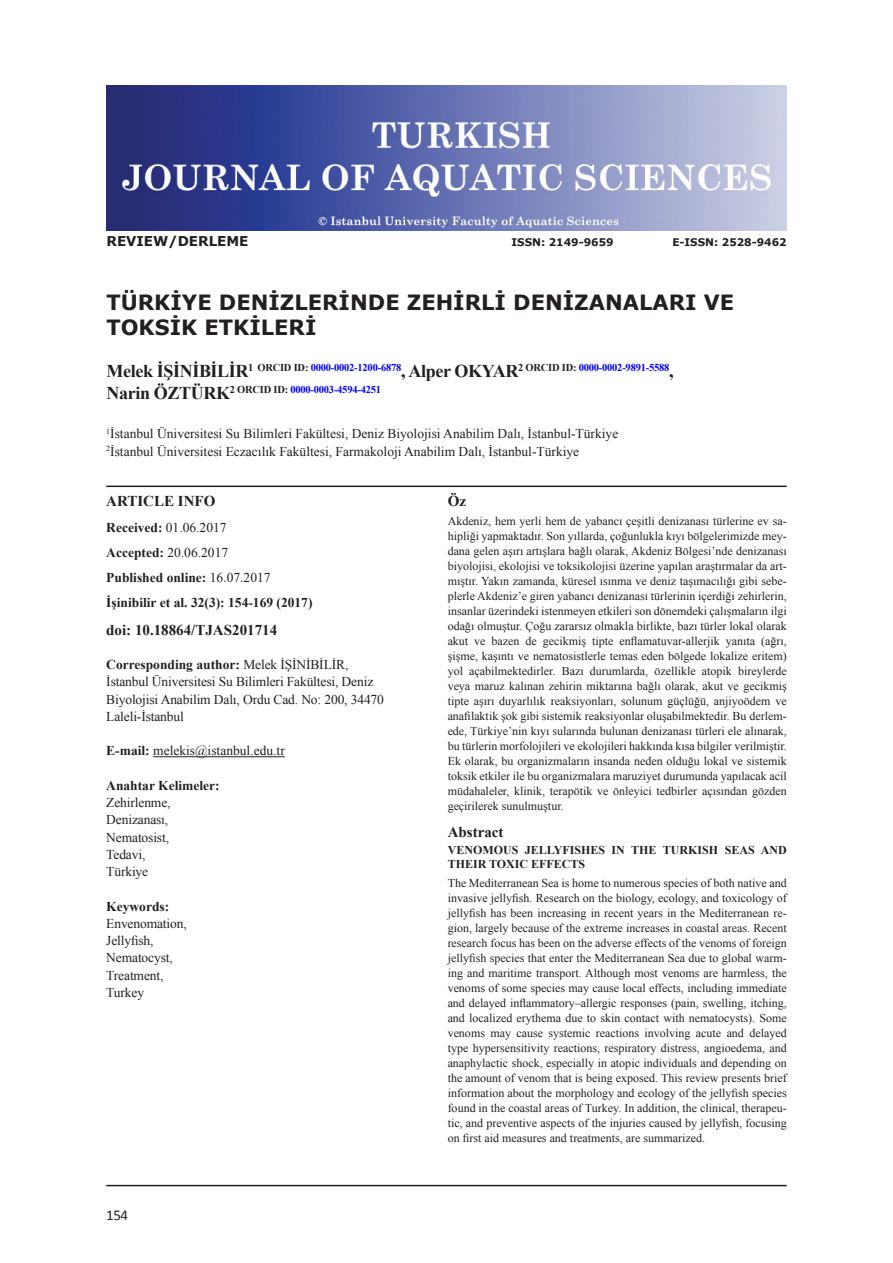
<style>
.page{position:relative;width:893px;height:1263px;background:#fff}
.page>*{position:absolute;margin:0;border:0;box-sizing:border-box;transform-origin:0 0}
.t1{font:700 21px/25.2px "Verdana";color:#231f20}
.t2{font:700 15px "Times New Roman";color:#231f20}
.t3{font:15px "Calibri";color:#231f20}
.t4{font:13.5px/17.2px "Times New Roman";letter-spacing:-.01em;color:#231f20}
.t5{font:700 13.5px/25.2px "Times New Roman";color:#231f20}
.t6{font:700 13.5px "Verdana";color:#231f20}
.t7{font:12px/15px "Times New Roman";color:#231f20;text-align:justify}
.t8{font:700 12px/13.4px "Times New Roman";color:#231f20}
.t9{font:700 10.5px/21.6px "Times New Roman";letter-spacing:-.02em;color:#00f}
.t10{font:700 10.5px "Verdana";color:#231f20}
.s1{font-size:18px;color:#231f20}
.s2{color:#231f20}
.s3{font-weight:400}
.s4{font-weight:700}
</style>
<div class="page">
<img style="left:106px;top:85px;width:681px;height:145px">
<hr style="left:153px;top:756px;width:132px;height:1px;background:#231f20">
<hr style="left:106px;top:486px;width:681px;height:1px;background:#231f20">
<hr style="left:106px;top:1185px;width:681px;height:1px;background:#231f20">
<p class="t6" style="left:106px;top:232px;width:144px">REVIEW/DERLEME</p>
<p class="t10" style="left:511px;top:236px;width:104px">ISSN: 2149-9659</p>
<p class="t10" style="left:672px;top:236px;width:116px">E-ISSN: 2528-9462</p>
<p class="t1" style="left:106px;top:290px;width:629px">TÜRKİYE DENİZLERİNDE ZEHİRLİ DENİZANALARI VE<br>TOKSİK ETKİLERİ</p>
<p class="t9" style="left:106px;top:357px;width:569px"><span class="s1">Melek İŞİNİBİLİR</span><span class="s2">1 ORCID ID:</span> 0000-0002-1200-6878<span class="s1">, Alper OKYAR</span><span class="s2">2 ORCID ID:</span> 0000-0002-9891-5588<span class="s1">,<br>Narin ÖZTÜRK</span><span class="s2">2 ORCID ID:</span> 0000-0003-4594-4251</p>
<p class="t4" style="left:106px;top:425px;width:514px"><sup>1</sup>İstanbul Üniversitesi Su Bilimleri Fakültesi, Deniz Biyolojisi Anabilim Dalı, İstanbul-Türkiye</p>
<p class="t4" style="left:106px;top:442px;width:474px"><sup>2</sup>İstanbul Üniversitesi Eczacılık Fakültesi, Farmakoloji Anabilim Dalı, İstanbul-Türkiye</p>
<p class="t2" style="left:106px;top:490px;width:111px">ARTICLE INFO</p>
<p class="t5" style="left:106px;top:514px;width:208px">Received: <span class="s3">01.06.2017<br></span>Accepted: <span class="s3">20.06.2017<br></span>Published online: <span class="s3">16.07.2017<br></span>İşinibilir et al. 32(3): 154-169 (2017)</p>
<p class="t2" style="left:106px;top:619px;width:172px">doi: 10.18864/TJAS201714</p>
<p class="t4" style="left:106px;top:656px;width:279px"><span class="s4">Corresponding author:</span> Melek İŞİNİBİLİR, İstanbul Üniversitesi Su Bilimleri Fakültesi, Deniz Biyolojisi Anabilim Dalı, Ordu Cad. No: 200, 34470<br>Laleli-İstanbul</p>
<p class="t4" style="left:106px;top:742px;width:180px"><span class="s4">E-mail:</span> melekis@istanbul.edu.tr</p>
<p class="t5" style="left:106px;top:772px;width:115px">Anahtar Kelimeler:</p>
<p class="t4" style="left:106px;top:794px;width:66px">Zehirlenme,</p>
<p class="t4" style="left:106px;top:811px;width:64px">Denizanası,</p>
<p class="t4" style="left:106px;top:828px;width:64px">Nematosist,</p>
<p class="t4" style="left:106px;top:845px;width:41px">Tedavi,</p>
<p class="t4" style="left:106px;top:863px;width:43px">Türkiye</p>
<p class="t5" style="left:106px;top:893px;width:64px">Keywords:</p>
<p class="t4" style="left:106px;top:914px;width:82px">Envenomation,</p>
<p class="t4" style="left:106px;top:932px;width:49px">Jellyfish,</p>
<p class="t4" style="left:106px;top:949px;width:68px">Nematocyst,</p>
<p class="t4" style="left:106px;top:966px;width:59px">Treatment,</p>
<p class="t4" style="left:106px;top:983px;width:39px">Turkey</p>
<p class="t2" style="left:448px;top:490px;width:20px">Öz</p>
<p class="t7" style="left:448px;top:513px;width:341px">Akdeniz, hem yerli hem de yabancı çeşitli denizanası türlerine ev sa&shy;hipliği yapmaktadır. Son yıllarda, çoğunlukla kıyı bölgelerimizde mey&shy;dana gelen aşırı artışlara bağlı olarak, Akdeniz Bölgesi’nde denizanası biyolojisi, ekolojisi ve toksikolojisi üzerine yapılan araştırmalar da art&shy;mıştır. Yakın zamanda, küresel ısınma ve deniz taşımacılığı gibi sebe&shy;plerle Akdeniz’e giren yabancı denizanası türlerinin içerdiği zehirlerin, insanlar üzerindeki istenmeyen etkileri son dönemdeki çalışmaların ilgi odağı olmuştur. Çoğu zararsız olmakla birlikte, bazı türler lokal olarak akut ve bazen de gecikmiş tipte enflamatuvar-allerjik yanıta (ağrı, şişme, kaşıntı ve nematosistlerle temas eden bölgede lokalize eritem) yol açabilmektedirler. Bazı durumlarda, özellikle atopik bireylerde veya maruz kalınan zehirin miktarına bağlı olarak, akut ve gecikmiş tipte aşırı duyarlılık reaksiyonları, solunum güçlüğü, anjiyoödem ve anafilaktik şok gibi sistemik reaksiyonlar oluşabilmektedir. Bu derlem&shy;ede, Türkiye’nin kıyı sularında bulunan denizanası türleri ele alınarak, bu türlerin morfolojileri ve ekolojileri hakkında kısa bilgiler verilmiştir.<br>Ek olarak, bu organizmaların insanda neden olduğu lokal ve sistemik toksik etkiler ile bu organizmalara maruziyet durumunda yapılacak acil müdahaleler, klinik, terapötik ve önleyici tedbirler açısından gözden geçirilerek sunulmuştur.</p>
<p class="t2" style="left:448px;top:821px;width:57px">Abstract</p>
<p class="t8" style="left:448px;top:843px;width:340px">VENOMOUS JELLYFISHES IN THE TURKISH SEAS AND<br>THEIR TOXIC EFFECTS</p>
<p class="t7" style="left:448px;top:875px;width:341px">The Mediterranean Sea is home to numerous species of both native and invasive jellyfish. Research on the biology, ecology, and toxicology of jellyfish has been increasing in recent years in the Mediterranean re&shy;gion, largely because of the extreme increases in coastal areas. Recent research focus has been on the adverse effects of the venoms of foreign jellyfish species that enter the Mediterranean Sea due to global warm&shy;ing and maritime transport. Although most venoms are harmless, the venoms of some species may cause local effects, including immediate and delayed inflammatory–allergic responses (pain, swelling, itching, and localized erythema due to skin contact with nematocysts). Some venoms may cause systemic reactions involving acute and delayed type hypersensitivity reactions, respiratory distress, angioedema, and anaphylactic shock, especially in atopic individuals and depending on the amount of venom that is being exposed. This review presents brief information about the morphology and ecology of the jellyfish species found in the coastal areas of Turkey. In addition, the clinical, therapeu&shy;tic, and preventive aspects of the injuries caused by jellyfish, focusing on first aid measures and treatments, are summarized.</p>
<p class="t3" style="left:106px;top:1206px;width:23px">154</p>
</div>
